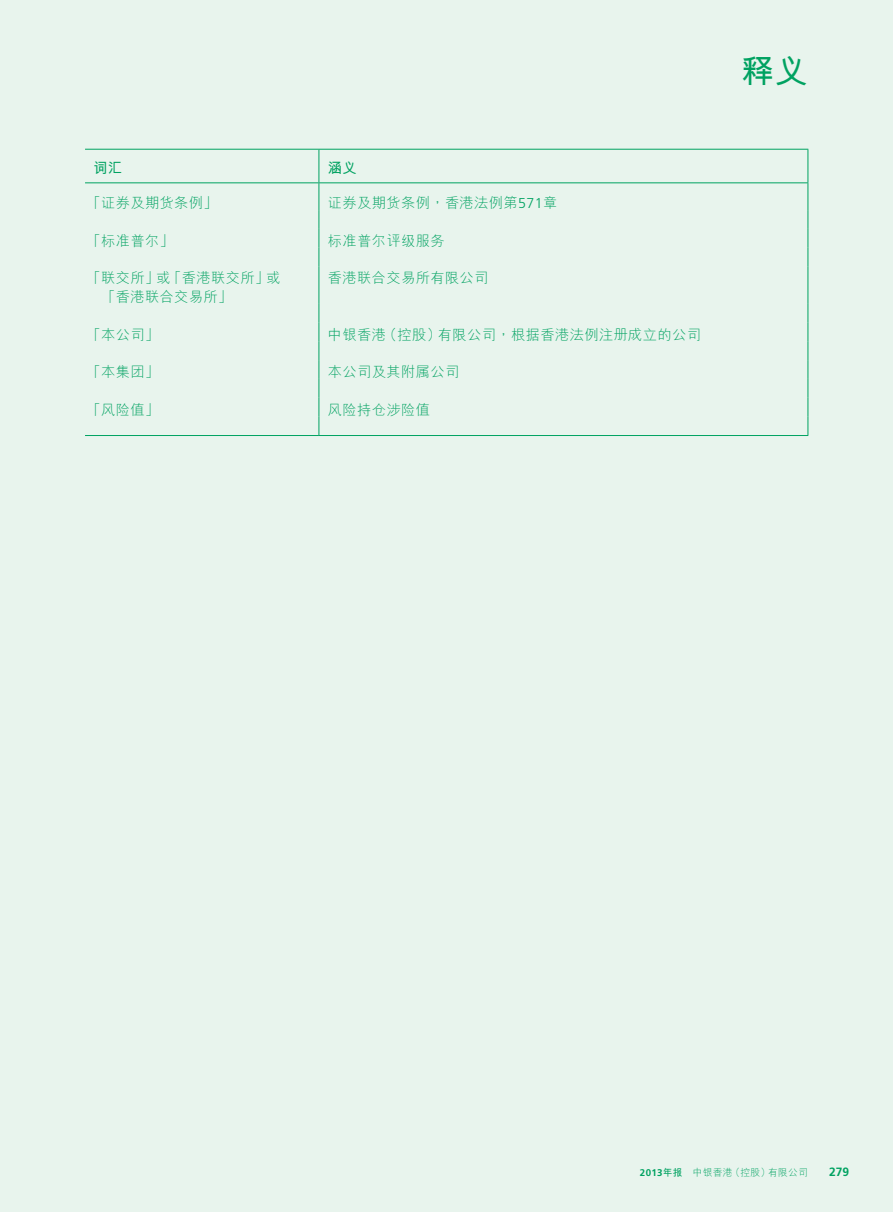
<style>
.page{position:relative;width:893px;height:1212px;background:#e8f4ed}
.page>*{position:absolute;margin:0;border:0;box-sizing:border-box;transform-origin:0 0}
.t1{font:700 33px "M Hei HKS";color:#00a261}
.t2{font:300 14.25px/18.8px "M Hei HKS";letter-spacing:.03em;color:#00a261}
.t3{font:700 14.25px "M Hei HKS";color:#00a261}
.t4{font:700 12px "Frutiger LT Std";color:#00a261}
.t5{font:300 9.75px "M Hei HKS";letter-spacing:.03em;color:#00a261}
.s1{font-family:"Frutiger LT Std"}
.s2{font-family:"Frutiger LT Std";font-weight:700}
.s3{font-weight:700}
</style>
<div class="page">
<svg style="left:319px;top:183px;width:1px;height:83px"></svg>
<svg style="left:807px;top:183px;width:1px;height:83px"></svg>
<hr style="left:319px;top:266px;width:1px;height:38px;background:#00a261">
<hr style="left:807px;top:266px;width:1px;height:38px;background:#00a261">
<svg style="left:319px;top:304px;width:1px;height:131px"></svg>
<svg style="left:807px;top:304px;width:1px;height:131px"></svg>
<hr style="left:85px;top:149px;width:234px;height:1px;background:#00a261">
<hr style="left:319px;top:149px;width:489px;height:1px;background:#00a261">
<hr style="left:319px;top:150px;width:1px;height:32px;background:#00a261">
<hr style="left:807px;top:150px;width:1px;height:32px;background:#00a261">
<hr style="left:85px;top:182px;width:234px;height:1px;background:#00a261">
<hr style="left:319px;top:182px;width:489px;height:1px;background:#00a261">
<hr style="left:85px;top:435px;width:234px;height:1px;background:#00a261">
<hr style="left:319px;top:435px;width:489px;height:1px;background:#00a261">
<p class="t3" style="left:94px;top:157px;width:30px">詞彙</p>
<p class="t3" style="left:328px;top:157px;width:30px">涵義</p>
<p class="t2" style="left:86px;top:193px;width:133px">「證券及期貨條例」</p>
<p class="t2" style="left:328px;top:193px;width:231px">證券及期貨條例，香港法例第<span class="s1">571</span>章</p>
<p class="t2" style="left:86px;top:231px;width:89px">「標準普爾」</p>
<p class="t2" style="left:328px;top:231px;width:118px">標準普爾評級服務</p>
<p class="t2" style="left:94px;top:268px;width:188px;text-indent:-7px">「聯交所」或「香港聯交所」或　「香港聯合交易所」</p>
<p class="t2" style="left:328px;top:268px;width:162px">香港聯合交易所有限公司</p>
<p class="t2" style="left:86px;top:324px;width:74px">「本公司」</p>
<p class="t2" style="left:328px;top:324px;width:375px">中銀香港（控股）有限公司，根據香港法例註冊成立的公司</p>
<p class="t2" style="left:86px;top:362px;width:74px">「本集團」</p>
<p class="t2" style="left:328px;top:362px;width:133px">本公司及其附屬公司</p>
<p class="t2" style="left:86px;top:399px;width:74px">「風險值」</p>
<p class="t2" style="left:328px;top:399px;width:104px">風險持倉涉險值</p>
<h1 class="t1" style="left:741px;top:47px;width:68px">釋義</h1>
<p class="t5" style="left:640px;top:1166px;width:169px"><span class="s2">2013</span><span class="s3">年報</span>　中銀香港（控股）有限公司</p>
<p class="t4" style="left:829px;top:1164px;width:22px">279</p>
</div>
